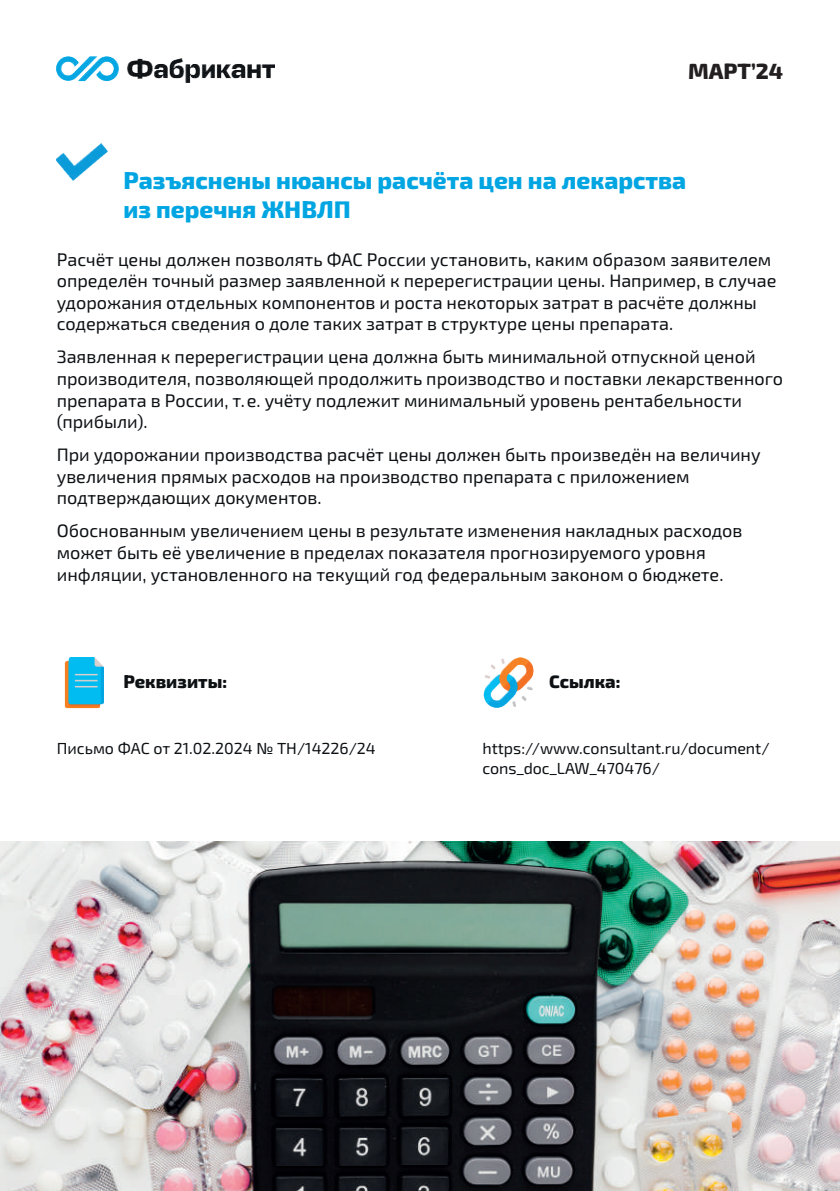
<style>
.page{position:relative;width:840px;height:1191px;background:#fff}
.page>*{position:absolute;margin:0;border:0;box-sizing:border-box;transform-origin:0 0}
.t1{font:800 24px/28.8px "Exo 2";color:#00a5e2}
.t2{font:800 22px "Exo 2";color:#231f20}
.t3{font:18px/21.6px "Exo 2";color:#0d1114}
.t4{font:800 18px "Exo 2";color:#0d1114}
.t5{font:16px/19.2px "Exo 2";color:#0d1114}
</style>
<div class="page">
<img style="left:57px;top:57px;width:217px;height:25px">
<img style="left:57px;top:143px;width:50px;height:37px">
<img style="left:64px;top:657px;width:39px;height:52px">
<img style="left:483px;top:657px;width:50px;height:50px">
<img style="left:0;top:841px;width:839px;height:350px">
<p class="t2" style="left:687px;top:56px;width:96px">МАРТ’24</p>
<h1 class="t1" style="left:123px;top:166px;width:564px">Разъяснены нюансы расчёта цен на лекарства из перечня ЖНВЛП</h1>
<p class="t3" style="left:57px;top:248px;width:720px">Расчёт цены должен позволять ФАС России установить, каким образом заявителем определён точный размер заявленной к перерегистрации цены. Например, в случае удорожания отдельных компонентов и роста некоторых затрат в расчёте должны содержаться сведения о доле таких затрат в структуре цены препарата.</p>
<p class="t3" style="left:57px;top:345px;width:727px">Заявленная к перерегистрации цена должна быть минимальной отпускной ценой производителя, позволяющей продолжить производство и поставки лекарственного препарата в России, т. е. учёту подлежит минимальный уровень рентабельности (прибыли).</p>
<p class="t3" style="left:57px;top:443px;width:705px">При удорожании производства расчёт цены должен быть произведён на величину увеличения прямых расходов на производство препарата с приложением подтверждающих документов.</p>
<p class="t3" style="left:57px;top:519px;width:687px">Обоснованным увеличением цены в результате изменения накладных расходов может быть её увеличение в пределах показателя прогнозируемого уровня инфляции, установленного на текущий год федеральным законом о бюджете.</p>
<p class="t4" style="left:123px;top:669px;width:105px">Реквизиты:</p>
<p class="t4" style="left:549px;top:669px;width:73px">Ссылка:</p>
<p class="t5" style="left:57px;top:738px;width:320px">Письмо ФАС от 21.02.2024 № ТН/14226/24</p>
<p class="t5" style="left:482px;top:738px;width:288px">https://www.consultant.ru/document/ cons_doc_LAW_470476/</p>
</div>
